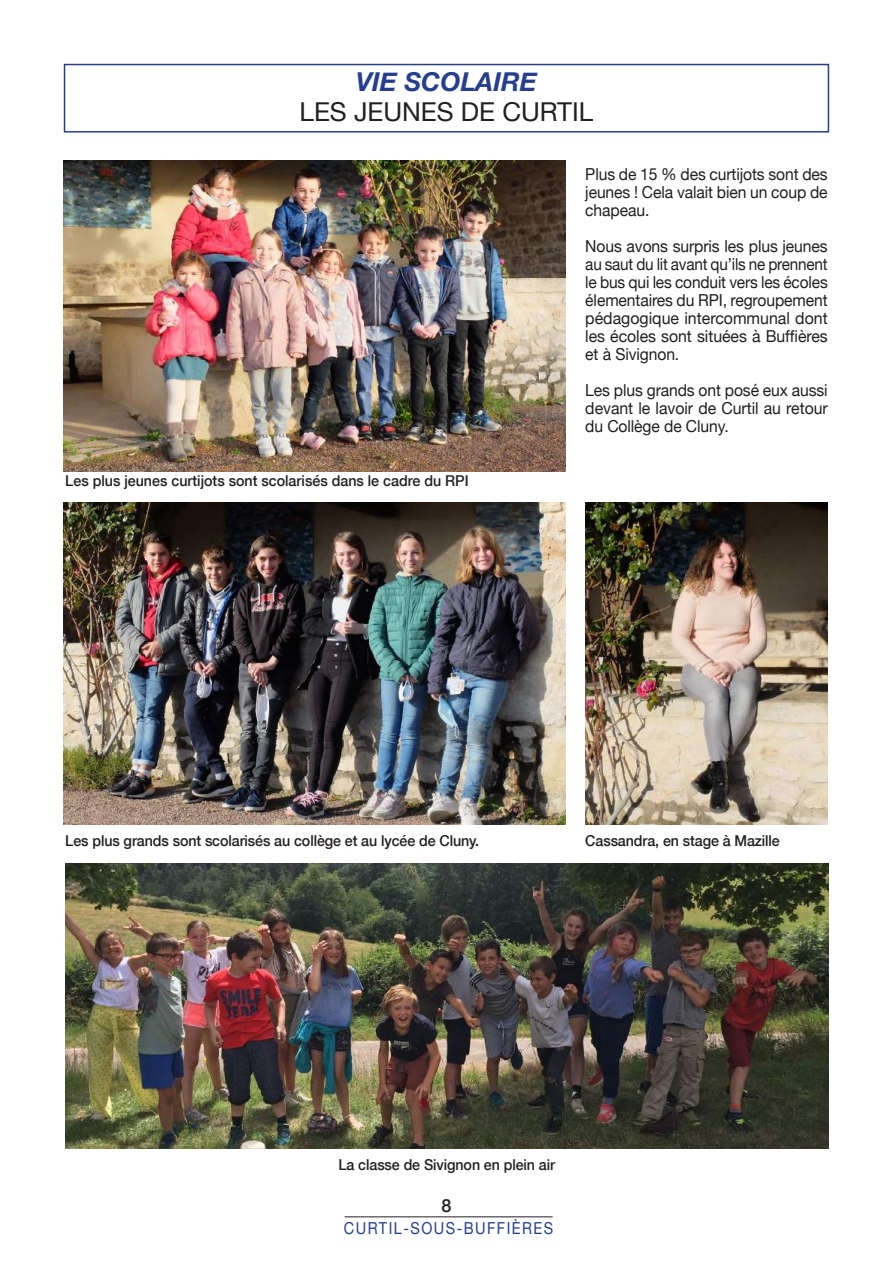
<style>
.page{position:relative;width:893px;height:1263px;background:#fff}
.page>*{position:absolute;margin:0;border:0;box-sizing:border-box;transform-origin:0 0}
.t1{font:25.95px "Helvetica Neue";color:#231f20}
.t2{font:italic 700 25.95px "Helvetica Neue";color:#253f8e}
.t3{font:500 18px "Helvetica Neue";color:#231f20}
.t4{font:16.5px/18px "Helvetica Neue";letter-spacing:-.005em;color:#231f20;text-align:justify;scale:.95 1}
.t5{font:16.5px "Helvetica Neue";letter-spacing:.1em;color:#253f8e;scale:.88 1}
.t6{font:500 15px "Helvetica Neue";letter-spacing:-.005em;color:#231f20;scale:.95 1}
</style>
<div class="page">
<hr style="left:345px;top:1216px;width:208px;height:1px;background:#231f20">
<div style="left:64px;top:64px;width:765px;height:69px;border:2px solid #253f8e"></div>
<img style="left:64px;top:161px;width:502px;height:310px">
<img style="left:585px;top:503px;width:243px;height:321px">
<img style="left:64px;top:503px;width:502px;height:321px">
<img style="left:65px;top:864px;width:763px;height:284px">
<h1 class="t2" style="left:356px;top:61px;width:183px">VIE SCOLAIRE</h1>
<h1 class="t1" style="left:300px;top:93px;width:295px">LES JEUNES DE CURTIL</h1>
<p class="t6" style="left:65px;top:469px;width:426px">Les plus jeunes curtijots sont scolarisés dans le cadre du RPI</p>
<p class="t4" style="left:585px;top:166px;width:257px">Plus de 15 % des curtijots sont des jeunes ! Cela valait bien un coup de chapeau.</p>
<p class="t4" style="left:585px;top:238px;width:257px">Nous avons surpris les plus jeunes au saut du lit avant qu’ils ne prennent le bus qui les conduit vers les écoles élementaires du RPI, regroupement pédagogique intercommunal dont les écoles sont situées à Buffières et à Sivignon.</p>
<p class="t4" style="left:585px;top:382px;width:257px">Les plus grands ont posé eux aussi devant le lavoir de Curtil au retour du Collège de Cluny.</p>
<p class="t6" style="left:65px;top:829px;width:437px">Les plus grands sont scolarisés au collège et au lycée de Cluny.</p>
<p class="t6" style="left:585px;top:829px;width:206px">Cassandra, en stage à Mazille</p>
<p class="t6" style="left:338px;top:1153px;width:229px">La classe de Sivignon en plein air</p>
<p class="t3" style="left:441px;top:1191px;width:12px">8</p>
<p class="t5" style="left:344px;top:1216px;width:240px">CURTIL-SOUS-BUFFIÈRES</p>
</div>
